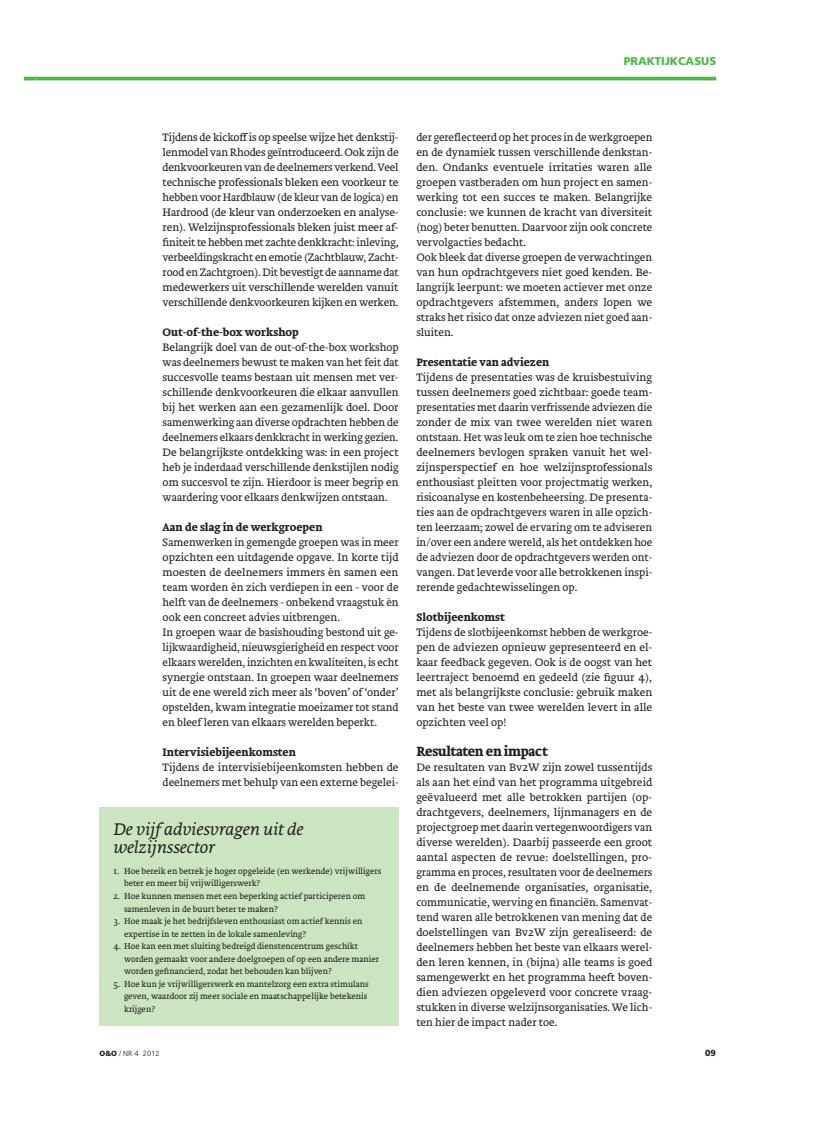
<style>
.page{position:relative;width:815px;height:1124px;background:#fff}
.page>*{position:absolute;margin:0;border:0;box-sizing:border-box;transform-origin:0 0}
.t1{font:italic 300 17.5px/17.5px "Brioni Text Std";color:#231f20}
.t2{font:700 13.75px "Brioni Text Std";letter-spacing:-.025em;color:#231f20}
.t3{font:300 11.25px/15px "Brioni Text Std";color:#231f20;text-align:justify}
.t4{font:700 11.25px "Brioni Text Std";color:#231f20}
.t5{font:900 11.25px "Frutiger LT Std";color:#50b848}
.t6{font:300 8.75px/12.5px "Brioni Text Std";color:#231f20}
.t7{font:900 8.75px "Frutiger LT Std";color:#231f20}
.t8{font:300 7.5px "Frutiger LT Std";color:#231f20}
.s1{font-weight:900}
</style>
<div class="page">
<svg style="left:25px;top:77px;width:10px;height:3px"></svg>
<hr style="left:35px;top:77px;width:681px;height:3px;background:#50b848">
<div style="left:99px;top:807px;width:300px;height:218px;background:#cbe5c0"></div>
<p class="t5" style="left:624px;top:56px;width:94px">PRAKTIJKCASUS</p>
<p class="t3" style="left:163px;top:130px;width:238px">Tijdens de kickoffis op speelse wijze het denkstij&shy;lenmodel van Rhodes geïntroduceerd. Ook zijn de denkvoorkeuren van de deelnemers verkend. Veel technische professionals bleken een voorkeur te hebben voor Hardblauw (de kleur van de logica) en Hardrood (de kleur van onderzoeken en analyse&shy;ren). Welzijnsprofessionals bleken juist meer af&shy;finiteit te hebben met zachte denkkracht: inleving, verbeeldingskracht en emotie (Zachtblauw, Zacht&shy;rood en Zachtgroen). Dit bevestigt de aanname dat medewerkers uit verschillende werelden vanuit verschillende denkvoorkeuren kijken en werken.</p>
<p class="t4" style="left:163px;top:326px;width:138px">Out-of-the-box workshop</p>
<p class="t3" style="left:163px;top:340px;width:238px">Belangrijk doel van de out-of-the-box workshop was deelnemers bewust te maken van het feit dat succesvolle teams bestaan uit mensen met ver&shy;schillende denkvoorkeuren die elkaar aanvullen bij het werken aan een gezamenlijk doel. Door samenwerking aan diverse opdrachten hebben de deelnemers elkaars denkkracht in werking gezien.<br>De belangrijkste ontdekking was: in een project heb je inderdaad verschillende denkstijlen nodig om succesvol te zijn. Hierdoor is meer begrip en waardering voor elkaars denkwijzen ontstaan.</p>
<p class="t4" style="left:163px;top:521px;width:161px">Aan de slag in de werkgroepen</p>
<p class="t3" style="left:163px;top:535px;width:238px;text-align:left">Samenwerken in gemengde groepen was in meer opzichten een uitdagende opgave. In korte tijd moesten de deelnemers immers èn samen een team worden èn zich verdiepen in een - voor de helft van de deelnemers - onbekend vraagstuk èn ook een concreet advies uitbrengen.<br>In groepen waar de basishouding bestond uit ge&shy;lijkwaardigheid, nieuwsgierigheid en respect voor elkaars werelden, inzichten en kwaliteiten, is echt synergie ontstaan. In groepen waar deelnemers uit de ene wereld zich meer als ‘boven’ of ‘onder’ opstelden, kwam integratie moeizamer tot stand en bleef leren van elkaars werelden beperkt.</p>
<p class="t4" style="left:163px;top:746px;width:135px">Intervisiebijeenkomsten</p>
<p class="t3" style="left:163px;top:760px;width:237px">Tijdens de intervisiebijeenkomsten hebben de deelnemers met behulp van een externe begelei-</p>
<h1 class="t1" style="left:113px;top:822px;width:192px">De vijf adviesvragen uit de welzijnssector</h1>
<p class="t6" style="left:124px;top:865px;width:259px;text-indent:-11px">1. Hoe bereik en betrek je hoger opgeleide (en werkende) vrijwilligers beter en meer bij vrijwilligerswerk?</p>
<p class="t6" style="left:124px;top:890px;width:243px;text-indent:-11px">2. Hoe kunnen mensen met een beperking actief participeren om samenleven in de buurt beter te maken?</p>
<p class="t6" style="left:124px;top:915px;width:240px;text-indent:-11px">3. Hoe maak je het bedrijfsleven enthousiast om actief kennis en expertise in te zetten in de lokale samenleving?</p>
<p class="t6" style="left:124px;top:940px;width:257px;text-indent:-11px">4. Hoe kan een met sluiting bedreigd dienstencentrum geschikt worden gemaakt voor andere doelgroepen of op een andere manier worden gefinancierd, zodat het behouden kan blijven?</p>
<p class="t6" style="left:124px;top:978px;width:246px;text-indent:-11px">5. Hoe kun je vrijwilligerswerk en mantelzorg een extra stimulans geven, waardoor zij meer sociale en maatschappelijke betekenis krijgen?</p>
<p class="t3" style="left:416px;top:130px;width:238px;text-align:left">der gereflecteerd op het proces in de werkgroepen en de dynamiek tussen verschillende denkstan&shy;den. Ondanks eventuele irritaties waren alle groepen vastberaden om hun project en samen&shy;werking tot een succes te maken. Belangrijke conclusie: we kunnen de kracht van diversiteit (nog) beter benutten. Daarvoor zijn ook concrete vervolgacties bedacht.<br>Ook bleek dat diverse groepen de verwachtingen van hun opdrachtgevers niet goed kenden. Be&shy;langrijk leerpunt: we moeten actiever met onze opdrachtgevers afstemmen, anders lopen we straks het risico dat onze adviezen niet goed aan&shy;sluiten.</p>
<p class="t4" style="left:416px;top:356px;width:135px">Presentatie van adviezen</p>
<p class="t3" style="left:416px;top:370px;width:238px">Tijdens de presentaties was de kruisbestuiving tussen deelnemers goed zichtbaar: goede team&shy;presentaties met daarin verfrissende adviezen die zonder de mix van twee werelden niet waren ontstaan. Het was leuk om te zien hoe technische deelnemers bevlogen spraken vanuit het wel&shy;zijnsperspectief en hoe welzijnsprofessionals enthousiast pleitten voor projectmatig werken, risicoanalyse en kostenbeheersing. De presenta&shy;ties aan de opdrachtgevers waren in alle opzich&shy;ten leerzaam; zowel de ervaring om te adviseren in/over een andere wereld, als het ontdekken hoe de adviezen door de opdrachtgevers werden ont&shy;vangen. Dat leverde voor alle betrokkenen inspi&shy;rerende gedachtewisselingen op.</p>
<p class="t4" style="left:416px;top:611px;width:90px">Slotbijeenkomst</p>
<p class="t3" style="left:416px;top:625px;width:237px">Tijdens de slotbijeenkomst hebben de werkgroe&shy;pen de adviezen opnieuw gepresenteerd en el&shy;kaar feedback gegeven. Ook is de oogst van het leertraject benoemd en gedeeld (zie figuur 4), met als belangrijkste conclusie: gebruik maken van het beste van twee werelden levert in alle opzichten veel op!</p>
<p class="t2" style="left:416px;top:744px;width:133px">Resultaten en impact</p>
<p class="t3" style="left:416px;top:760px;width:238px">De resultaten van Bv2W zijn zowel tussentijds als aan het eind van het programma uitgebreid geëvalueerd met alle betrokken partijen (op&shy;drachtgevers, deelnemers, lijnmanagers en de projectgroep met daarin vertegenwoordigers van diverse werelden). Daarbij passeerde een groot aantal aspecten de revue: doelstellingen, pro&shy;gramma en proces, resultaten voor de deelnemers en de deelnemende organisaties, organisatie, communicatie, werving en financiën. Samenvat&shy;tend waren alle betrokkenen van mening dat de doelstellingen van Bv2W zijn gerealiseerd: de deelnemers hebben het beste van elkaars werel&shy;den leren kennen, in (bijna) alle teams is goed samengewerkt en het programma heeft boven&shy;dien adviezen opgeleverd voor concrete vraag&shy;stukken in diverse welzijnsorganisaties. We lich&shy;ten hier de impact nader toe.</p>
<p class="t8" style="left:100px;top:1049px;width:62px"><span class="s1">O&amp;O</span> / NR 4 2012</p>
<p class="t7" style="left:705px;top:1048px;width:12px">09</p>
</div>
